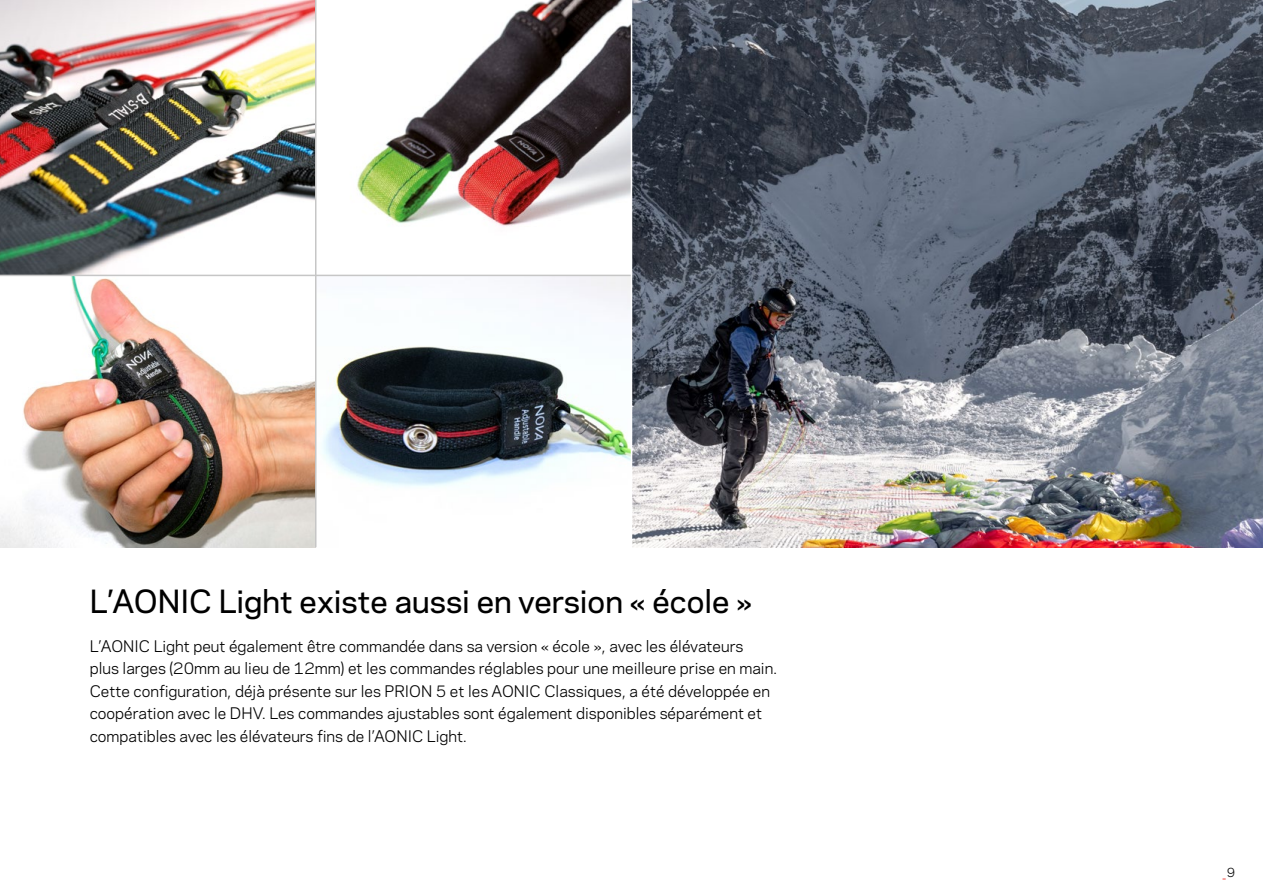
<style>
.page{position:relative;width:1263px;height:893px;background:#fff}
.page>*{position:absolute;margin:0;border:0;box-sizing:border-box;transform-origin:0 0}
.t1{font:500 30px "Galaxie Polaris";color:#000}
.t2{font:15px/22.5px "Galaxie Polaris";color:#000}
.t3{font:12px "Galaxie Polaris";color:#e5231d}
.s1{color:#000}
</style>
<div class="page">
<img style="left:316px;top:276px;width:315px;height:271px">
<img style="left:0;top:276px;width:315px;height:271px">
<svg style="left:632px;top:0;width:631px;height:547px;background:#656a75"></svg>
<img style="left:0;top:0;width:315px;height:275px">
<svg style="left:316px;top:0;width:315px;height:275px"></svg>
<hr style="left:0;top:275px;width:631px;height:1px;background:#c6c6c6">
<hr style="left:315px;top:0;width:1px;height:547px;background:#c6c6c6">
<h1 class="t1" style="left:90px;top:579px;width:664px">L’AONIC Light existe aussi en version « école »</h1>
<p class="t2" style="left:90px;top:634px;width:689px">L’AONIC Light peut également être commandée dans sa version « école », avec les élévateurs<br>plus larges (20mm au lieu de 12mm) et les commandes réglables pour une meilleure prise en main.<br>Cette configuration, déjà présente sur les PRION 5 et les AONIC Classiques, a été développée en coopération avec le DHV. Les commandes ajustables sont également disponibles séparément et compatibles avec les élévateurs fins de l’AONIC Light.</p>
<p class="t3" style="left:1222px;top:863px;width:14px">_<span class="s1">9</span></p>
</div>
